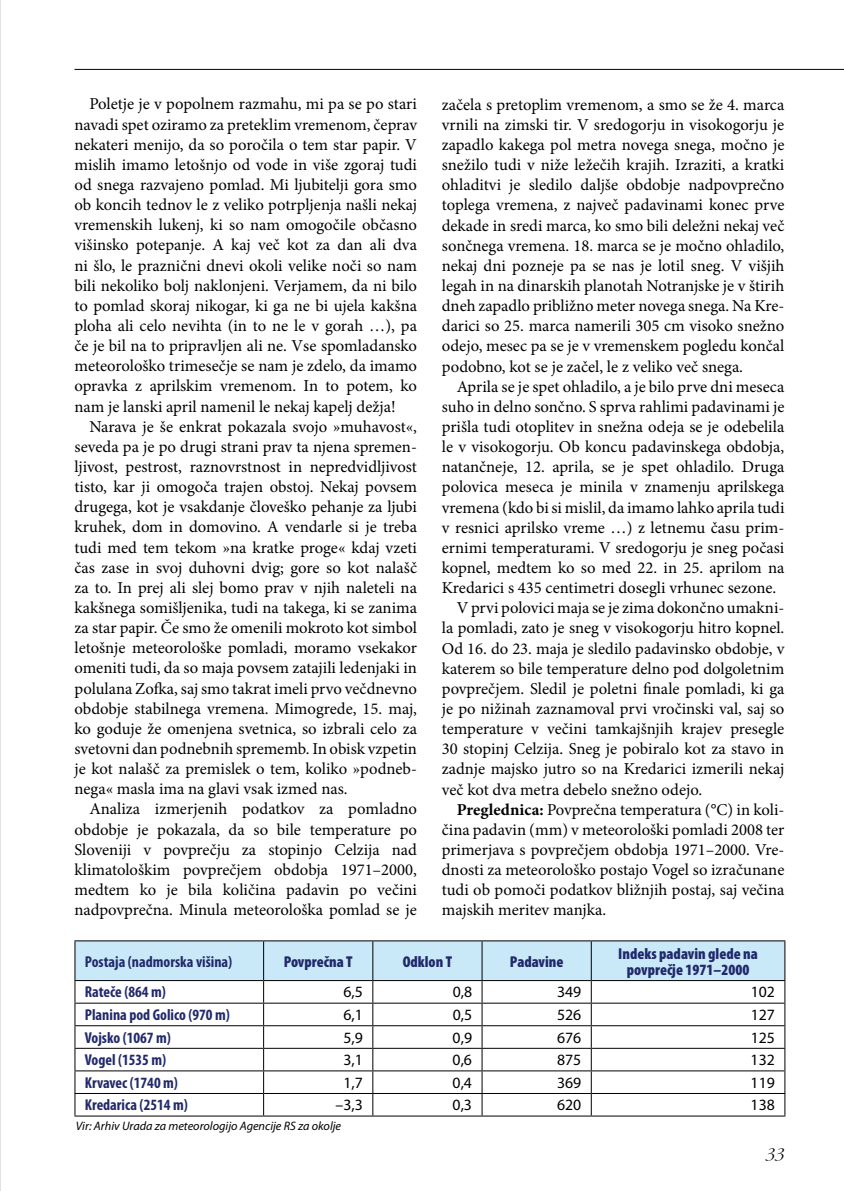
<style>
.page{position:relative;width:844px;height:1191px;background:#fff}
.page>*{position:absolute;margin:0;border:0;box-sizing:border-box;transform-origin:0 0}
.t1{font:italic 300 16.97px "Garamond";color:#000}
.t2{font:16.62px/20.1px "Minion Pro";color:#000;text-align:justify}
.t3{font:700 condensed 15.75px "Myriad Pro";color:#21296a}
.t4{font:15.75px "Myriad Pro";color:#000}
.t5{font:900 condensed 15.75px/15.8px "Myriad Pro";color:#21296a;text-align:center}
.t6{font:italic 12.25px "Myriad Pro";color:#000}
.s1{font-weight:700}
</style>
<div class="page">
<hr style="left:74px;top:69px;width:769px;height:1px;background:#000">
<hr style="left:74px;top:940px;width:189px;height:1px;background:#000">
<hr style="left:263px;top:940px;width:110px;height:1px;background:#000">
<hr style="left:373px;top:940px;width:109px;height:1px;background:#000">
<hr style="left:482px;top:940px;width:109px;height:1px;background:#000">
<hr style="left:591px;top:940px;width:194px;height:1px;background:#000">
<svg style="left:74px;top:941px;width:711px;height:174px"></svg>
<hr style="left:74px;top:1115px;width:189px;height:1px;background:#000">
<hr style="left:263px;top:1115px;width:110px;height:1px;background:#000">
<hr style="left:373px;top:1115px;width:109px;height:1px;background:#000">
<hr style="left:482px;top:1115px;width:109px;height:1px;background:#000">
<hr style="left:591px;top:1115px;width:194px;height:1px;background:#000">
<hr style="left:0;top:0;width:1px;height:1191px;background:#c5c6c8">
<p class="t2" style="left:74px;top:94px;width:344px;text-indent:15px">Poletje je v popolnem razmahu, mi pa se po stari navadi spet oziramo za preteklim vremenom, čeprav nekateri menijo, da so poročila o tem star papir. V mislih imamo letošnjo od vode in više zgoraj tudi od snega razvajeno pomlad. Mi ljubitelji gora smo ob koncih tednov le z veliko potrpljenja našli nekaj vremenskih lukenj, ki so nam omogočile občasno višinsko potepanje. A kaj več kot za dan ali dva ni šlo, le praznični dnevi okoli velike noči so nam bili nekoliko bolj naklonjeni. Verjamem, da ni bilo to pomlad skoraj nikogar, ki ga ne bi ujela kakšna ploha ali celo nevihta (in to ne le v gorah …), pa če je bil na to pripravljen ali ne. Vse spomladansko meteorološko trimesečje se nam je zdelo, da imamo opravka z aprilskim vremenom. In to potem, ko nam je lanski april namenil le nekaj kapelj dežja!</p>
<p class="t2" style="left:74px;top:416px;width:344px;text-indent:15px">Narava je še enkrat pokazala svojo »muhavost«, seveda pa je po drugi strani prav ta njena spremen&shy;ljivost, pestrost, raznovrstnost in nepredvidljivost tisto, kar ji omogoča trajen obstoj. Nekaj povsem drugega, kot je vsakdanje človeško pehanje za ljubi kruhek, dom in domovino. A vendarle si je treba tudi med tem tekom »na kratke proge« kdaj vzeti čas zase in svoj duhovni dvig; gore so kot nalašč za to. In prej ali slej bomo prav v njih naleteli na kakšnega somišljenika, tudi na takega, ki se zanima za star papir. Če smo že omenili mokroto kot simbol letošnje meteorološke pomladi, moramo vsekakor omeniti tudi, da so maja povsem zatajili ledenjaki in polulana Zofka, saj smo takrat imeli prvo večdnevno obdobje stabilnega vremena. Mimogrede, 15. maj, ko goduje že omenjena svetnica, so izbrali celo za svetovni dan podnebnih sprememb. In obisk vzpetin je kot nalašč za premislek o tem, koliko »podneb&shy;nega« masla ima na glavi vsak izmed nas.</p>
<p class="t2" style="left:74px;top:799px;width:344px;text-indent:15px">Analiza izmerjenih podatkov za pomladno obdobje je pokazala, da so bile temperature po Sloveniji v povprečju za stopinjo Celzija nad klimatološkim povprečjem obdobja 1971–2000, medtem ko je bila količina padavin po večini nadpovprečna. Minula meteorološka pomlad se je</p>
<p class="t2" style="left:441px;top:94px;width:344px">začela s pretoplim vremenom, a smo se že 4. marca vrnili na zimski tir. V sredogorju in visokogorju je zapadlo kakega pol metra novega snega, močno je snežilo tudi v niže ležečih krajih. Izraziti, a kratki ohladitvi je sledilo daljše obdobje nadpovprečno toplega vremena, z največ padavinami konec prve dekade in sredi marca, ko smo bili deležni nekaj več sončnega vremena. 18. marca se je močno ohladilo, nekaj dni pozneje pa se nas je lotil sneg. V višjih legah in na dinarskih planotah Notranjske je v štirih dneh zapadlo približno meter novega snega. Na Kre&shy;darici so 25. marca namerili 305 cm visoko snežno odejo, mesec pa se je v vremenskem pogledu končal podobno, kot se je začel, le z veliko več snega.</p>
<p class="t2" style="left:456px;top:376px;width:329px">Aprila se je spet ohladilo, a je bilo prve dni meseca</p>
<p class="t2" style="left:441px;top:396px;width:344px">suho in delno sončno. S sprva rahlimi padavinami je</p>
<p class="t2" style="left:441px;top:417px;width:344px">prišla tudi otoplitev in snežna odeja se je odebelila</p>
<p class="t2" style="left:441px;top:437px;width:344px">le v visokogorju. Ob koncu padavinskega obdobja,</p>
<p class="t2" style="left:441px;top:457px;width:344px">natančneje, 12. aprila, se je spet ohladilo. Druga</p>
<p class="t2" style="left:441px;top:477px;width:344px">polovica meseca je minila v znamenju aprilskega</p>
<p class="t2" style="left:441px;top:497px;width:344px">vremena (kdo bi si mislil, da imamo lahko aprila tudi</p>
<p class="t2" style="left:441px;top:517px;width:344px">v resnici aprilsko vreme …) z letnemu času prim-</p>
<p class="t2" style="left:441px;top:537px;width:344px">ernimi temperaturami. V sredogorju je sneg počasi</p>
<p class="t2" style="left:441px;top:557px;width:344px">kopnel, medtem ko so med 22. in 25. aprilom na</p>
<p class="t2" style="left:441px;top:578px;width:336px">Kredarici s 435 centimetri dosegli vrhunec sezone.</p>
<p class="t2" style="left:456px;top:598px;width:329px">V prvi polovici maja se je zima dokončno umakni-</p>
<p class="t2" style="left:441px;top:618px;width:344px">la pomladi, zato je sneg v visokogorju hitro kopnel.</p>
<p class="t2" style="left:441px;top:638px;width:344px">Od 16. do 23. maja je sledilo padavinsko obdobje, v</p>
<p class="t2" style="left:441px;top:658px;width:344px">katerem so bile temperature delno pod dolgoletnim</p>
<p class="t2" style="left:441px;top:678px;width:344px">povprečjem. Sledil je poletni finale pomladi, ki ga</p>
<p class="t2" style="left:441px;top:698px;width:344px">je po nižinah zaznamoval prvi vročinski val, saj so</p>
<p class="t2" style="left:441px;top:719px;width:344px">temperature v večini tamkajšnjih krajev presegle</p>
<p class="t2" style="left:441px;top:739px;width:344px">30 stopinj Celzija. Sneg je pobiralo kot za stavo in</p>
<p class="t2" style="left:441px;top:759px;width:344px">zadnje majsko jutro so na Kredarici izmerili nekaj</p>
<p class="t2" style="left:441px;top:779px;width:262px">več kot dva metra debelo snežno odejo.</p>
<p class="t2" style="left:456px;top:799px;width:329px"><span class="s1">Preglednica:</span> Povprečna temperatura (°C) in koli-</p>
<p class="t2" style="left:441px;top:819px;width:344px">čina padavin (mm) v meteorološki pomladi 2008 ter</p>
<p class="t2" style="left:441px;top:839px;width:344px">primerjava s povprečjem obdobja 1971–2000. Vre-</p>
<p class="t2" style="left:441px;top:859px;width:344px">dnosti za meteorološko postajo Vogel so izračunane</p>
<p class="t2" style="left:441px;top:880px;width:344px">tudi ob pomoči podatkov bližnjih postaj, saj večina</p>
<p class="t2" style="left:441px;top:900px;width:166px">majskih meritev manjka.</p>
<p class="t3" style="left:85px;top:951px;width:149px">Postaja (nadmorska višina)</p>
<p class="t5" style="left:284px;top:953px;width:70px">Povprečna T</p>
<p class="t5" style="left:402px;top:953px;width:51px">Odklon T</p>
<p class="t5" style="left:509px;top:953px;width:55px">Padavine</p>
<p class="t5" style="left:618px;top:945px;width:141px">Indeks padavin glede na povprečje 1971–2000</p>
<p class="t3" style="left:85px;top:982px;width:82px">Rateče (864 m)</p>
<p class="t4" style="left:343px;top:982px;width:21px">6,5</p>
<p class="t4" style="left:452px;top:982px;width:21px">0,8</p>
<p class="t4" style="left:557px;top:982px;width:26px">349</p>
<p class="t4" style="left:750px;top:982px;width:26px">102</p>
<p class="t3" style="left:85px;top:1004px;width:146px">Planina pod Golico (970 m)</p>
<p class="t4" style="left:343px;top:1005px;width:21px">6,1</p>
<p class="t4" style="left:452px;top:1005px;width:21px">0,5</p>
<p class="t4" style="left:557px;top:1005px;width:26px">526</p>
<p class="t4" style="left:750px;top:1005px;width:26px">127</p>
<p class="t3" style="left:85px;top:1027px;width:87px">Vojsko (1067 m)</p>
<p class="t4" style="left:343px;top:1027px;width:21px">5,9</p>
<p class="t4" style="left:452px;top:1027px;width:21px">0,9</p>
<p class="t4" style="left:557px;top:1027px;width:26px">676</p>
<p class="t4" style="left:750px;top:1027px;width:26px">125</p>
<p class="t3" style="left:85px;top:1050px;width:83px">Vogel (1535 m)</p>
<p class="t4" style="left:343px;top:1050px;width:21px">3,1</p>
<p class="t4" style="left:452px;top:1050px;width:21px">0,6</p>
<p class="t4" style="left:557px;top:1050px;width:26px">875</p>
<p class="t4" style="left:750px;top:1050px;width:26px">132</p>
<p class="t3" style="left:85px;top:1072px;width:95px">Krvavec (1740 m)</p>
<p class="t4" style="left:343px;top:1072px;width:21px">1,7</p>
<p class="t4" style="left:452px;top:1072px;width:21px">0,4</p>
<p class="t4" style="left:557px;top:1072px;width:26px">369</p>
<p class="t4" style="left:750px;top:1072px;width:26px">119</p>
<p class="t3" style="left:85px;top:1095px;width:104px">Kredarica (2514 m)</p>
<p class="t4" style="left:335px;top:1095px;width:29px">–3,3</p>
<p class="t4" style="left:452px;top:1095px;width:21px">0,3</p>
<p class="t4" style="left:557px;top:1095px;width:26px">620</p>
<p class="t4" style="left:750px;top:1095px;width:26px">138</p>
<p class="t6" style="left:76px;top:1118px;width:267px">Vir: Arhiv Urada za meteorologijo Agencije RS za okolje</p>
<p class="t1" style="left:765px;top:1145px;width:20px">33</p>
</div>
